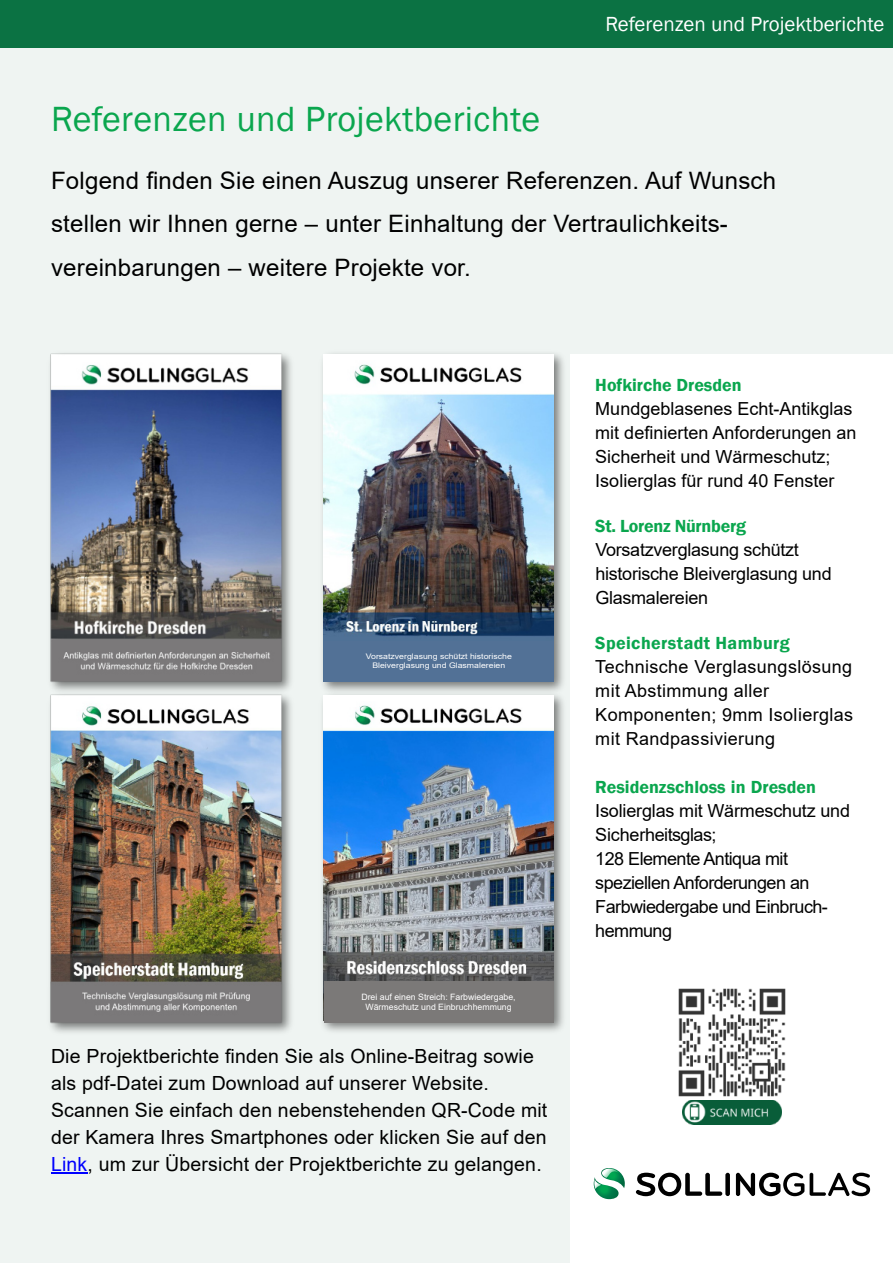
<style>
.page{position:relative;width:893px;height:1263px;background:#fff}
.page>*{position:absolute;margin:0;border:0;box-sizing:border-box;transform-origin:0 0}
.t1{font:36px "Franklin Gothic";letter-spacing:.01em;color:#0aa64e}
.t2{font:24px/43.2px "Arial";letter-spacing:.01em;color:#000}
.t3{font:21px "Franklin Gothic";color:#fff}
.t4{font:19.5px/27px "Arial";letter-spacing:.01em;color:#000}
.t5{font:18px/24px "Arial";color:#000}
.t6{font:18px/24px "Arial";letter-spacing:-.03em;color:#000}
.t7{font:18px/24px "Arial";letter-spacing:.02em;color:#000}
.t8{font:600 18px "Franklin Gothic";color:#0aa64e}
.t9{font:600 18px "Franklin Gothic";letter-spacing:.02em;color:#0aa64e}
.t10{font:8.7px/10.8px "Arial";color:#fff;text-align:center}
.t11{font:7.65px/9.4px "Arial";color:#fff;text-align:center;scale:1.14 1}
.s1{color:#00f}
</style>
<div class="page">
<div style="left:0;top:48px;width:893px;height:1215px;background:#eff4f2"></div>
<div style="left:571px;top:354px;width:322px;height:909px;background:#fff"></div>
<hr style="left:51px;top:1173px;width:37px;height:1px;background:#00f">
<div style="left:0;top:0;width:893px;height:48px;background:#0b7243"></div>
<img style="left:319px;top:350px;width:248px;height:345px">
<img style="left:324px;top:354px;width:230px;height:287px">
<div style="left:324px;top:641px;width:230px;height:40px;background:#527196"></div>
<img style="left:47px;top:695px;width:248px;height:340px">
<img style="left:682px;top:1100px;width:100px;height:24px">
<img style="left:678px;top:988px;width:108px;height:109px">
<img style="left:319px;top:690px;width:247px;height:344px">
<img style="left:324px;top:695px;width:229px;height:286px">
<div style="left:324px;top:981px;width:229px;height:41px;background:#7b7978"></div>
<img style="left:47px;top:350px;width:248px;height:345px">
<svg style="left:636px;top:1173px;width:86px;height:23px"></svg>
<div style="left:725px;top:1173px;width:5px;height:23px;background:#000;border-radius:2px"></div>
<svg style="left:736px;top:1173px;width:68px;height:23px"></svg>
<svg style="left:810px;top:1173px;width:60px;height:23px"></svg>
<svg style="left:594px;top:1168px;width:31px;height:31px"></svg>
<p class="t3" style="left:605px;top:17px;width:281px">Referenzen und Projektberichte</p>
<h1 class="t1" style="left:51px;top:106px;width:491px">Referenzen und Projektberichte</h1>
<p class="t2" style="left:51px;top:161px;width:727px">Folgend finden Sie einen Auszug unserer Referenzen. Auf Wunsch stellen wir Ihnen gerne – unter Einhaltung der Vertraulichkeits&shy;vereinbarungen – weitere Projekte vor.</p>
<p class="t11" style="left:366px;top:652px;width:130px">Vorsatzverglasung schützt historische<br>Bleiverglasung und Glasmalereien</p>
<p class="t10" style="left:361px;top:992px;width:156px">Drei auf einen Streich: Farbwiedergabe,<br>Wärmeschutz und Einbruchhemmung</p>
<p class="t4" style="left:51px;top:1044px;width:498px">Die Projektberichte finden Sie als Online-Beitrag sowie als pdf-Datei zum Download auf unserer Website.<br>Scannen Sie einfach den nebenstehenden QR-Code mit der Kamera Ihres Smartphones oder klicken Sie auf den <span class="s1">Link</span>, um zur Übersicht der Projektberichte zu gelangen.</p>
<p class="t8" style="left:595px;top:378px;width:148px">Hofkirche Dresden</p>
<p class="t5" style="left:595px;top:398px;width:263px">Mundgeblasenes Echt-Antikglas mit definierten Anforderungen an<br>Sicherheit und Wärmeschutz;<br>Isolierglas für rund 40 Fenster</p>
<p class="t8" style="left:595px;top:519px;width:152px">St. Lorenz Nürnberg</p>
<p class="t5" style="left:595px;top:539px;width:238px">Vorsatzverglasung schützt historische Bleiverglasung und<br>Glasmalereien</p>
<p class="t9" style="left:595px;top:636px;width:196px">Speicherstadt Hamburg</p>
<p class="t7" style="left:595px;top:656px;width:259px">Technische Verglasungslösung mit Abstimmung aller<br>Komponenten; 9mm Isolierglas mit Randpassivierung</p>
<p class="t8" style="left:595px;top:780px;width:222px">Residenzschloss in Dresden</p>
<p class="t6" style="left:595px;top:800px;width:256px">Isolierglas mit Wärmeschutz und<br>Sicherheitsglas;<br>128 Elemente Antiqua mit speziellen Anforderungen an<br>Farbwiedergabe und Einbruch&shy;hemmung</p>
</div>
